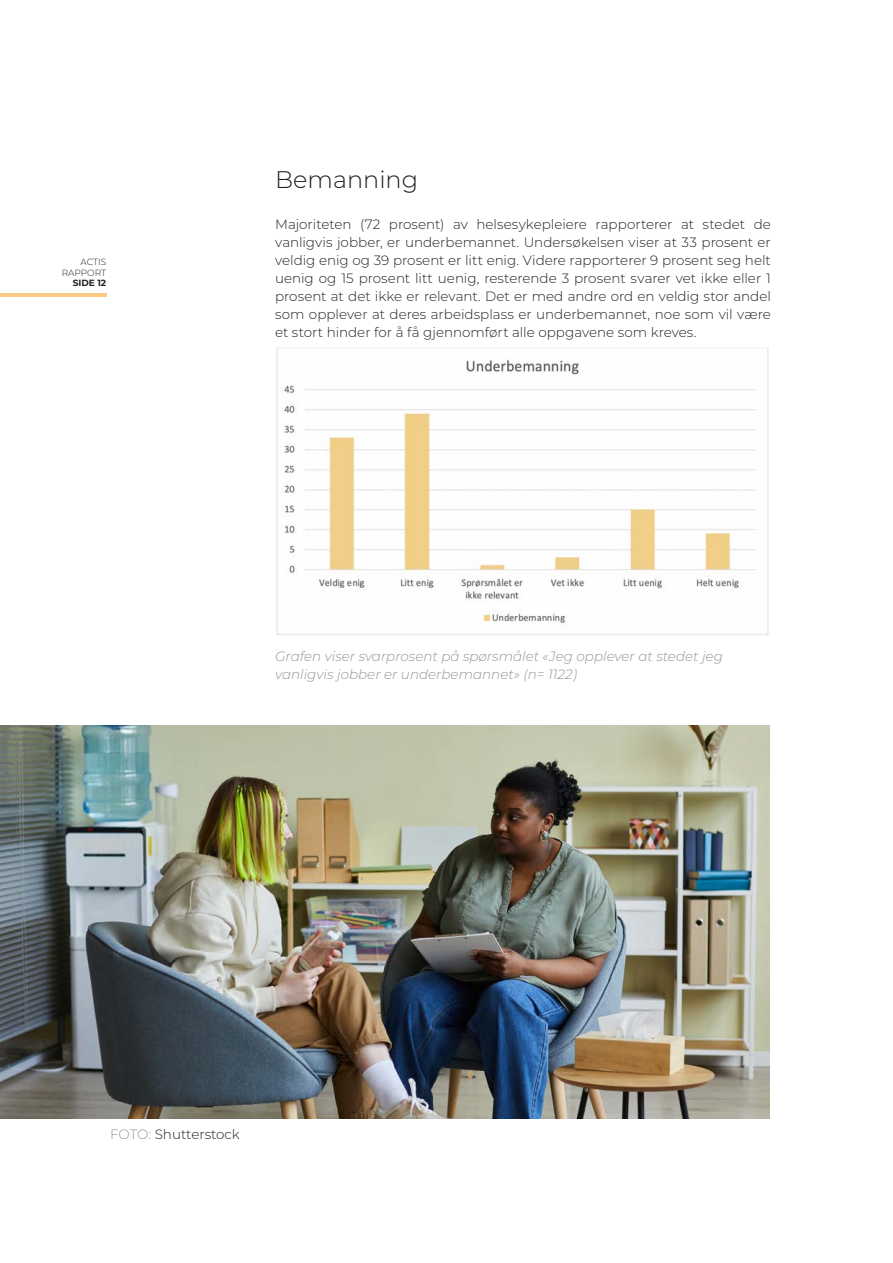
<style>
.page{position:relative;width:893px;height:1263px;background:#fff}
.page>*{position:absolute;margin:0;border:0;box-sizing:border-box;transform-origin:0 0}
.Tittelnivå_2{font:300 24px "Montserrat";color:#231f20}
.Brødtekst_inn{font:300 13.5px/18px "Montserrat";color:#231f20;text-align:justify}
.Bildetekst{font:italic 300 13.5px/18px "Montserrat";color:#939598}
.Bildetekst-2{font:300 13.5px "Montserrat";letter-spacing:-.005em;color:#231f20}
.t1{font:300 9px/10.5px "Montserrat";color:#231f20;text-align:right}
.t2{font:700 9px "Montserrat";color:#231f20}
.s1{color:#939598}
</style>
<div class="page">
<hr style="left:0;top:293px;width:106px;height:4px;background:#fdcb82">
<img style="left:276px;top:347px;width:493px;height:288px">
<img style="left:0;top:725px;width:770px;height:393px">
<p class="t1" style="left:62px;top:257px;width:46px">ACTIS<br>RAPPORT</p>
<p class="t2" style="left:73px;top:277px;width:35px">SIDE 12</p>
<p class="Tittelnivå_2" style="left:275px;top:163px;width:145px">Bemanning</p>
<p class="Brødtekst_inn" style="left:275px;top:215px;width:497px">Majoriteten (72 prosent) av helsesykepleiere rapporterer at stedet de vanligvis jobber, er underbemannet. Undersøkelsen viser at 33 prosent er veldig enig og 39 prosent er litt enig. Videre rapporterer 9 prosent seg helt uenig og 15 prosent litt uenig, resterende 3 prosent svarer vet ikke eller 1 prosent at det ikke er relevant. Det er med andre ord en veldig stor andel som opplever at deres arbeidsplass er underbemannet, noe som vil være et stort hinder for å få gjennomført alle oppgavene som kreves.</p>
<p class="Bildetekst" style="left:275px;top:647px;width:449px">Grafen viser svarprosent på spørsmålet «Jeg opplever at stedet jeg vanligvis jobber er underbemannet» (n= 1122)</p>
<p class="Bildetekst-2" style="left:110px;top:1125px;width:131px"><span class="s1">FOTO:</span> Shutterstock</p>
</div>
